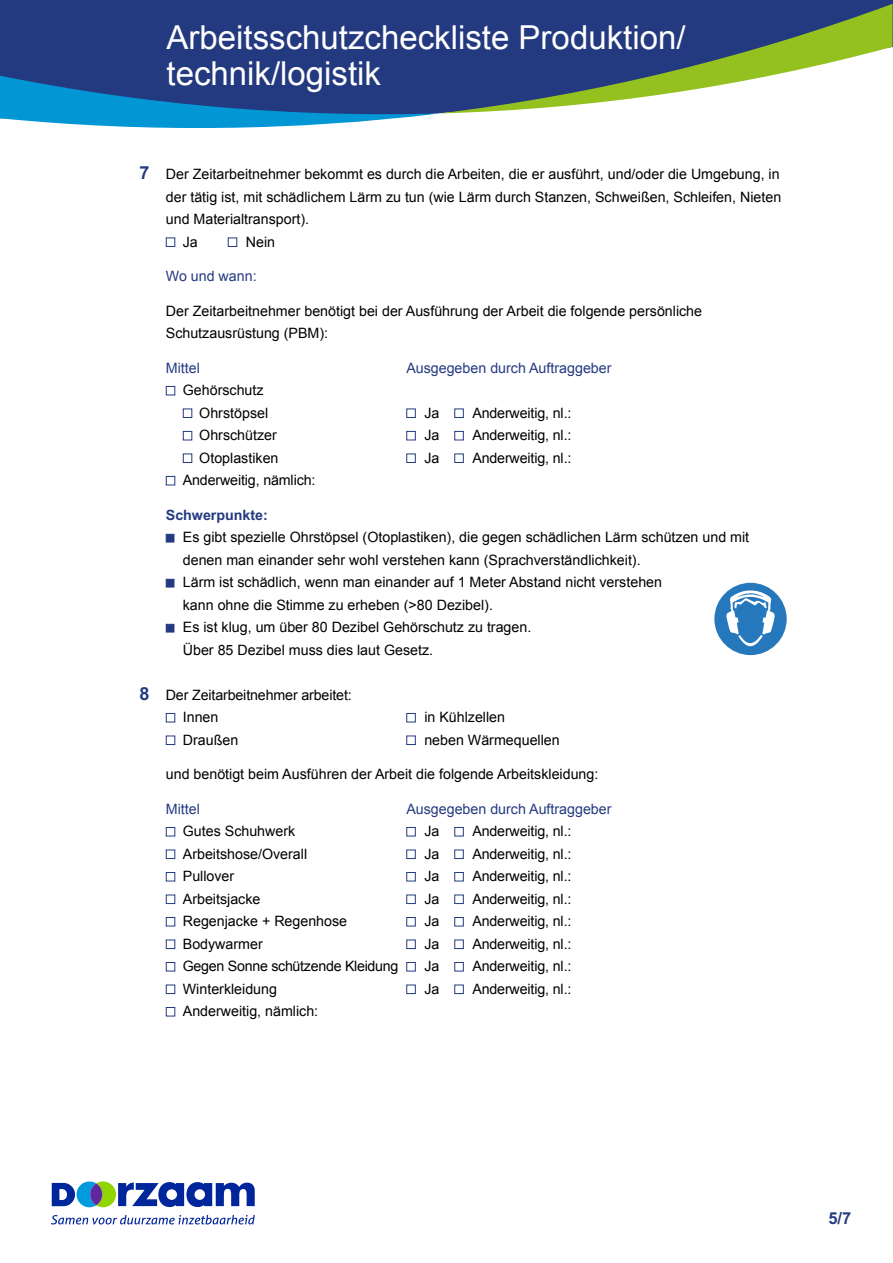
<style>
.page{position:relative;width:893px;height:1263px;background:#fff}
.page>*{position:absolute;margin:0;border:0;box-sizing:border-box;transform-origin:0 0}
.t1{font:33px/36px "Arial";color:#fff}
.t2{font:700 16.5px "Arial";color:#243a80}
.t3{font:14.25px/22.5px "Arial";color:#000}
.t4{font:14.25px "Arial";color:#243a80}
.t5{font:14.25px "Arial";letter-spacing:-.02em;color:#000}
.t6{font:700 14.25px "Arial";color:#243a80}
.s1{font-weight:700;font-size:18px;color:#243a80}
</style>
<div class="page">
<div style="left:0;top:0;width:893px;height:114px;background:#243a80"></div>
<svg style="left:0;top:76px;width:440px;height:52px;background:#276eac"></svg>
<svg style="left:440px;top:4px;width:452px;height:109px;fill:#243a80"></svg>
<svg style="left:52px;top:1181px;width:203px;height:26px"></svg>
<svg style="left:51px;top:1215px;width:204px;height:9px"></svg>
<div style="left:166px;top:237px;width:9px;height:10px;border:1px solid #243a80"></div>
<div style="left:228px;top:237px;width:9px;height:10px;border:1px solid #243a80"></div>
<div style="left:166px;top:386px;width:9px;height:9px;border:1px solid #243a80"></div>
<div style="left:183px;top:408px;width:9px;height:10px;border:1px solid #243a80"></div>
<div style="left:406px;top:408px;width:10px;height:10px;border:1px solid #243a80"></div>
<div style="left:454px;top:408px;width:10px;height:10px;border:1px solid #243a80"></div>
<div style="left:183px;top:431px;width:9px;height:9px;border:1px solid #243a80"></div>
<div style="left:406px;top:431px;width:10px;height:9px;border:1px solid #243a80"></div>
<div style="left:454px;top:431px;width:10px;height:9px;border:1px solid #243a80"></div>
<div style="left:183px;top:453px;width:9px;height:10px;border:1px solid #243a80"></div>
<div style="left:406px;top:453px;width:10px;height:10px;border:1px solid #243a80"></div>
<div style="left:454px;top:453px;width:10px;height:10px;border:1px solid #243a80"></div>
<div style="left:166px;top:476px;width:9px;height:9px;border:1px solid #243a80"></div>
<div style="left:166px;top:534px;width:8px;height:8px;background:#243a80;border:1px solid #243a80"></div>
<div style="left:166px;top:579px;width:8px;height:8px;background:#243a80;border:1px solid #243a80"></div>
<div style="left:166px;top:624px;width:8px;height:8px;background:#243a80;border:1px solid #243a80"></div>
<div style="left:166px;top:713px;width:9px;height:9px;border:1px solid #243a80"></div>
<div style="left:406px;top:713px;width:10px;height:9px;border:1px solid #243a80"></div>
<div style="left:166px;top:735px;width:9px;height:10px;border:1px solid #243a80"></div>
<div style="left:406px;top:735px;width:10px;height:10px;border:1px solid #243a80"></div>
<div style="left:166px;top:827px;width:9px;height:9px;border:1px solid #243a80"></div>
<div style="left:406px;top:827px;width:10px;height:9px;border:1px solid #243a80"></div>
<div style="left:454px;top:827px;width:10px;height:9px;border:1px solid #243a80"></div>
<div style="left:166px;top:849px;width:9px;height:10px;border:1px solid #243a80"></div>
<div style="left:406px;top:849px;width:10px;height:10px;border:1px solid #243a80"></div>
<div style="left:454px;top:849px;width:10px;height:10px;border:1px solid #243a80"></div>
<div style="left:166px;top:872px;width:9px;height:9px;border:1px solid #243a80"></div>
<div style="left:406px;top:872px;width:10px;height:9px;border:1px solid #243a80"></div>
<div style="left:454px;top:872px;width:10px;height:9px;border:1px solid #243a80"></div>
<div style="left:166px;top:894px;width:9px;height:10px;border:1px solid #243a80"></div>
<div style="left:406px;top:894px;width:10px;height:10px;border:1px solid #243a80"></div>
<div style="left:454px;top:894px;width:10px;height:10px;border:1px solid #243a80"></div>
<div style="left:166px;top:917px;width:9px;height:9px;border:1px solid #243a80"></div>
<div style="left:406px;top:917px;width:10px;height:9px;border:1px solid #243a80"></div>
<div style="left:454px;top:917px;width:10px;height:9px;border:1px solid #243a80"></div>
<div style="left:166px;top:939px;width:9px;height:10px;border:1px solid #243a80"></div>
<div style="left:406px;top:939px;width:10px;height:10px;border:1px solid #243a80"></div>
<div style="left:454px;top:939px;width:10px;height:10px;border:1px solid #243a80"></div>
<div style="left:166px;top:962px;width:9px;height:9px;border:1px solid #243a80"></div>
<div style="left:406px;top:962px;width:10px;height:9px;border:1px solid #243a80"></div>
<div style="left:454px;top:962px;width:10px;height:9px;border:1px solid #243a80"></div>
<div style="left:166px;top:984px;width:9px;height:10px;border:1px solid #243a80"></div>
<div style="left:406px;top:984px;width:10px;height:10px;border:1px solid #243a80"></div>
<div style="left:454px;top:984px;width:10px;height:10px;border:1px solid #243a80"></div>
<div style="left:166px;top:1007px;width:9px;height:9px;border:1px solid #243a80"></div>
<svg style="left:714px;top:583px;width:73px;height:72px"></svg>
<h1 class="t1" style="left:166px;top:20px;width:521px">Arbeitsschutzcheckliste Produktion/ technik/logistik</h1>
<p class="t3" style="left:140px;top:163px;width:642px"><span class="s1">7</span> Der Zeitarbeitnehmer bekommt es durch die Arbeiten, die er ausführt, und/oder die Umgebung, in</p>
<p class="t3" style="left:166px;top:186px;width:617px">der tätig ist, mit schädlichem Lärm zu tun (wie Lärm durch Stanzen, Schweißen, Schleifen, Nieten</p>
<p class="t3" style="left:166px;top:208px;width:145px">und Materialtransport).</p>
<p class="t3" style="left:183px;top:231px;width:17px">Ja</p>
<p class="t3" style="left:246px;top:231px;width:31px">Nein</p>
<p class="t4" style="left:166px;top:267px;width:92px">Wo und wann:</p>
<p class="t3" style="left:166px;top:300px;width:538px">Der Zeitarbeitnehmer benötigt bei der Ausführung der Arbeit die folgende persönliche<br>Schutzausrüstung (PBM):</p>
<p class="t4" style="left:166px;top:359px;width:36px">Mittel</p>
<p class="t4" style="left:406px;top:359px;width:207px">Ausgegeben durch Auftraggeber</p>
<p class="t3" style="left:199px;top:379px;width:70px;text-indent:-16px">Gehörschutz<br>Ohrstöpsel</p>
<p class="t3" style="left:424px;top:402px;width:17px">Ja</p>
<p class="t3" style="left:472px;top:402px;width:101px">Anderweitig, nl.:</p>
<p class="t3" style="left:199px;top:424px;width:79px">Ohrschützer</p>
<p class="t3" style="left:424px;top:424px;width:17px">Ja</p>
<p class="t3" style="left:472px;top:424px;width:101px">Anderweitig, nl.:</p>
<p class="t3" style="left:199px;top:447px;width:81px">Otoplastiken</p>
<p class="t3" style="left:424px;top:447px;width:17px">Ja</p>
<p class="t3" style="left:472px;top:447px;width:101px">Anderweitig, nl.:</p>
<p class="t3" style="left:183px;top:469px;width:134px">Anderweitig, nämlich:</p>
<p class="t6" style="left:166px;top:505px;width:104px">Schwerpunkte:</p>
<p class="t3" style="left:183px;top:526px;width:568px">Es gibt spezielle Ohrstöpsel (Otoplastiken), die gegen schädlichen Lärm schützen und mit denen man einander sehr wohl verstehen kann (Sprachverständlichkeit).<br>Lärm ist schädlich, wenn man einander auf 1 Meter Abstand nicht verstehen<br>kann ohne die Stimme zu erheben (&gt;80 Dezibel).<br>Es ist klug, um über 80 Dezibel Gehörschutz zu tragen.<br>Über 85 Dezibel muss dies laut Gesetz.</p>
<p class="t3" style="left:183px;top:684px;width:170px;text-indent:-43px"><span class="s1">8</span> Der Zeitarbeitnehmer arbeitet:<br>Innen</p>
<p class="t3" style="left:424px;top:706px;width:82px">in Kühlzellen</p>
<p class="t3" style="left:183px;top:729px;width:57px">Draußen</p>
<p class="t3" style="left:424px;top:729px;width:137px">neben Wärmequellen</p>
<p class="t3" style="left:166px;top:763px;width:434px">und benötigt beim Ausführen der Arbeit die folgende Arbeitskleidung:</p>
<p class="t4" style="left:166px;top:800px;width:36px">Mittel</p>
<p class="t4" style="left:406px;top:800px;width:207px">Ausgegeben durch Auftraggeber</p>
<p class="t3" style="left:183px;top:820px;width:114px">Gutes Schuhwerk</p>
<p class="t3" style="left:424px;top:820px;width:17px">Ja</p>
<p class="t3" style="left:472px;top:820px;width:101px">Anderweitig, nl.:</p>
<p class="t3" style="left:183px;top:843px;width:126px">Arbeitshose/Overall</p>
<p class="t3" style="left:424px;top:843px;width:17px">Ja</p>
<p class="t3" style="left:472px;top:843px;width:101px">Anderweitig, nl.:</p>
<p class="t3" style="left:183px;top:865px;width:53px">Pullover</p>
<p class="t3" style="left:424px;top:865px;width:17px">Ja</p>
<p class="t3" style="left:472px;top:865px;width:101px">Anderweitig, nl.:</p>
<p class="t3" style="left:183px;top:888px;width:79px">Arbeitsjacke</p>
<p class="t3" style="left:424px;top:888px;width:17px">Ja</p>
<p class="t3" style="left:472px;top:888px;width:101px">Anderweitig, nl.:</p>
<p class="t3" style="left:183px;top:910px;width:166px">Regenjacke + Regenhose</p>
<p class="t3" style="left:424px;top:910px;width:17px">Ja</p>
<p class="t3" style="left:472px;top:910px;width:101px">Anderweitig, nl.:</p>
<p class="t3" style="left:183px;top:933px;width:81px">Bodywarmer</p>
<p class="t3" style="left:424px;top:933px;width:17px">Ja</p>
<p class="t3" style="left:472px;top:933px;width:101px">Anderweitig, nl.:</p>
<p class="t5" style="left:183px;top:957px;width:217px">Gegen Sonne schützende Kleidung</p>
<p class="t3" style="left:424px;top:955px;width:17px">Ja</p>
<p class="t3" style="left:472px;top:955px;width:101px">Anderweitig, nl.:</p>
<p class="t3" style="left:183px;top:978px;width:96px">Winterkleidung</p>
<p class="t3" style="left:424px;top:978px;width:17px">Ja</p>
<p class="t3" style="left:472px;top:978px;width:101px">Anderweitig, nl.:</p>
<p class="t3" style="left:183px;top:1000px;width:137px">Anderweitig, nämlich:</p>
<p class="t2" style="left:828px;top:1207px;width:24px">5/7</p>
</div>
